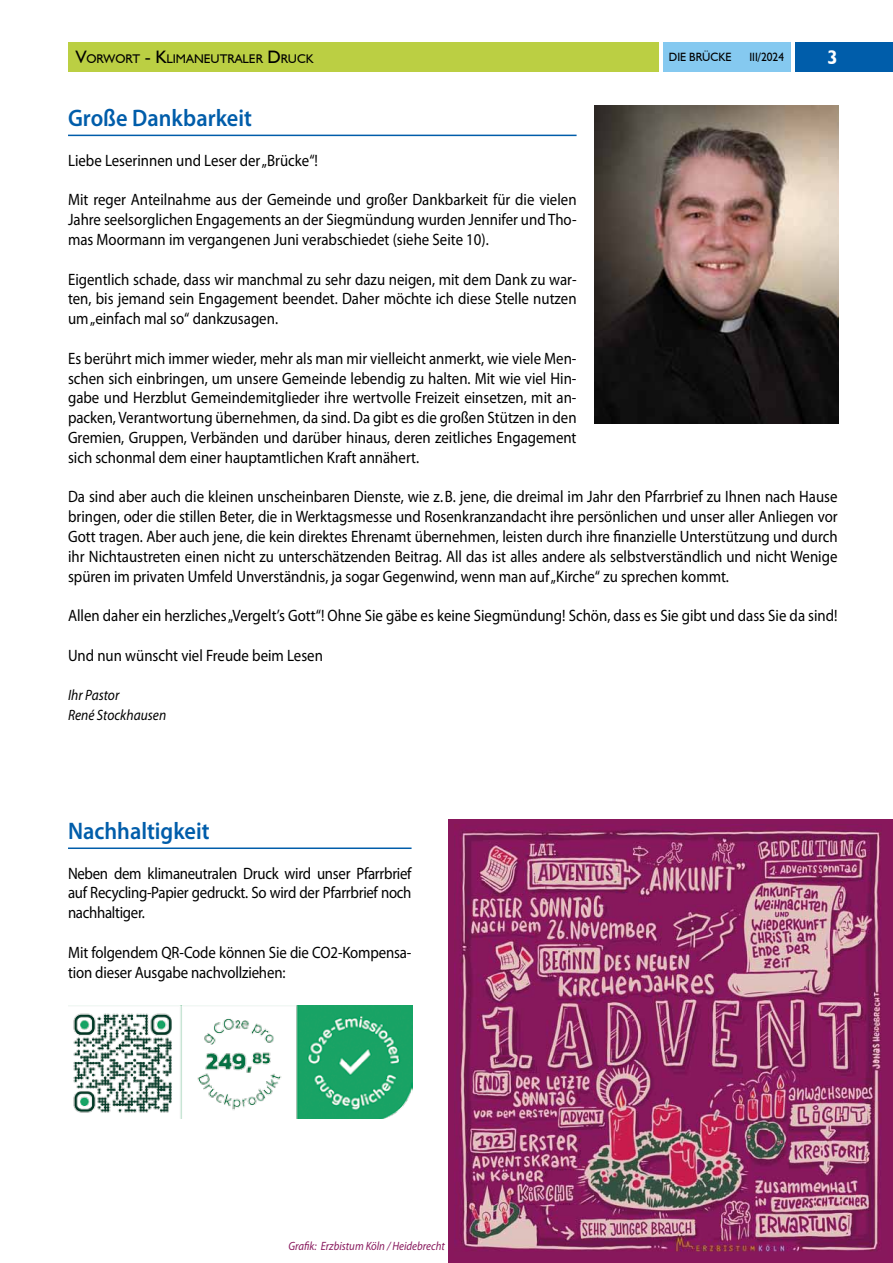
<style>
.page{position:relative;width:893px;height:1263px;background:#fff}
.page>*{position:absolute;margin:0;border:0;box-sizing:border-box;transform-origin:0 0}
.t1{font:600 24px "Myriad Pro";color:#005daa;scale:.93 1}
.t2{font:700 19.5px "Humanist 521 BT";color:#fff;scale:.95 1}
.t3{font:16.5px/19.8px "Myriad Pro";color:#000;text-align:justify;scale:.9 1}
.t4{font:italic 15px/19.8px "Myriad Pro";color:#000;scale:.9 1}
.t5{font:12.6px "Humanist 521 BT";color:#000}
.t6{font:italic 12px "Myriad Pro";color:#88195d;scale:.9 1}
.t7{font:12px "Humanist 521 BT";color:#000;scale:.95 1}
.s1{font-size:18px}
</style>
<div class="page">
<div style="left:795px;top:42px;width:98px;height:30px;background:#005daa"></div>
<div style="left:664px;top:42px;width:127px;height:30px;background:#85c9f0"></div>
<div style="left:68px;top:42px;width:591px;height:30px;background:#bbcf43"></div>
<hr style="left:68px;top:135px;width:509px;height:1px;background:#005daa">
<img style="left:595px;top:106px;width:243px;height:317px">
<hr style="left:68px;top:847px;width:344px;height:2px;background:#005daa">
<div style="left:448px;top:819px;width:445px;height:444px;background:#88175c"></div>
<img style="left:455px;top:824px;width:426px;height:428px">
<img style="left:73px;top:1006px;width:340px;height:112px">
<p class="t5" style="left:76px;top:51px;width:239px"><span class="s1">V</span>ORWORT <span class="s1">- K</span>LIMANEUTRALER <span class="s1">D</span>RUCK</p>
<p class="t7" style="left:669px;top:50px;width:68px">DIE BRÜCKE</p>
<p class="t7" style="left:749px;top:50px;width:38px">III/2024</p>
<p class="t2" style="left:828px;top:45px;width:12px">3</p>
<h1 class="t1" style="left:68px;top:103px;width:199px">Große Dankbarkeit</h1>
<p class="t3" style="left:68px;top:150px;width:279px">Liebe Leserinnen und Leser der „Brücke“!</p>
<p class="t3" style="left:68px;top:190px;width:567px">Mit reger Anteilnahme aus der Gemeinde und großer Dankbarkeit für die vielen Jahre seelsorglichen Engagements an der Siegmündung wurden Jennifer und Tho&shy;mas Moormann im vergangenen Juni verabschiedet (siehe Seite 10).</p>
<p class="t3" style="left:68px;top:269px;width:566px">Eigentlich schade, dass wir manchmal zu sehr dazu neigen, mit dem Dank zu war&shy;ten, bis jemand sein Engagement beendet. Daher möchte ich diese Stelle nutzen um „einfach mal so“ dankzusagen.</p>
<p class="t3" style="left:68px;top:348px;width:567px">Es berührt mich immer wieder, mehr als man mir vielleicht anmerkt, wie viele Men&shy;schen sich einbringen, um unsere Gemeinde lebendig zu halten. Mit wie viel Hin&shy;gabe und Herzblut Gemeindemitglieder ihre wertvolle Freizeit einsetzen, mit an&shy;packen, Verantwortung übernehmen, da sind. Da gibt es die großen Stützen in den Gremien, Gruppen, Verbänden und darüber hinaus, deren zeitliches Engagement sich schonmal dem einer hauptamtlichen Kraft annähert.</p>
<p class="t3" style="left:68px;top:487px;width:857px">Da sind aber auch die kleinen unscheinbaren Dienste, wie z.B. jene, die dreimal im Jahr den Pfarrbrief zu Ihnen nach Hause bringen, oder die stillen Beter, die in Werktagsmesse und Rosenkranzandacht ihre persönlichen und unser aller Anliegen vor Gott tragen. Aber auch jene, die kein direktes Ehrenamt übernehmen, leisten durch ihre finanzielle Unterstützung und durch ihr Nichtaustreten einen nicht zu unterschätzenden Beitrag. All das ist alles andere als selbstverständlich und nicht Wenige spüren im privaten Umfeld Unverständnis, ja sogar Gegenwind, wenn man auf „Kirche“ zu sprechen kommt.</p>
<p class="t3" style="left:68px;top:605px;width:857px">Allen daher ein herzliches „Vergelt’s Gott“! Ohne Sie gäbe es keine Siegmündung! Schön, dass es Sie gibt und dass Sie da sind!</p>
<p class="t3" style="left:68px;top:645px;width:285px">Und nun wünscht viel Freude beim Lesen</p>
<p class="t4" style="left:68px;top:685px;width:111px">Ihr Pastor<br>René Stockhausen</p>
<h1 class="t1" style="left:68px;top:816px;width:154px">Nachhaltigkeit</h1>
<p class="t3" style="left:68px;top:863px;width:383px">Neben dem klimaneutralen Druck wird unser Pfarrbrief auf Recycling-Papier gedruckt. So wird der Pfarrbrief noch nachhaltiger.</p>
<p class="t3" style="left:68px;top:942px;width:383px">Mit folgendem QR-Code können Sie die CO2-Kompensa&shy;tion dieser Ausgabe nachvollziehen:</p>
<p class="t6" style="left:288px;top:1238px;width:175px">Grafik: Erzbistum Köln / Heidebrecht</p>
</div>
